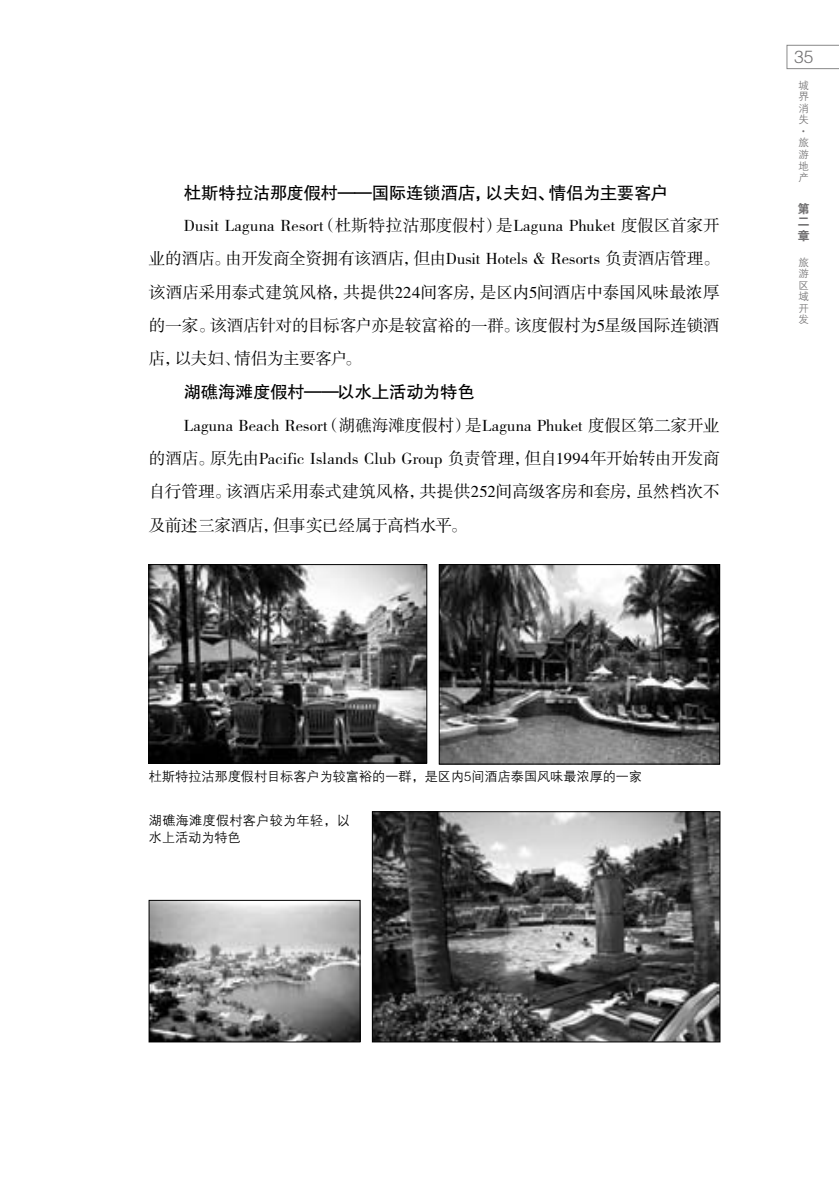
<style>
.page{position:relative;width:839px;height:1186px;background:#fff}
.page>*{position:absolute;margin:0;border:0;box-sizing:border-box;transform-origin:0 0}
.t1{font:17.5px "FZHTK GBK1 0";letter-spacing:-.015em;color:#000}
.t2{font:17.5px "FZZDXK GBK1 0";color:#727172}
.t3{font:16.62px/33.2px "FZSSK GBK1 0";letter-spacing:-.015em;color:#000;text-align:justify}
.t4{font:13.12px "FZZDXK GBK1 0";color:#000}
.t5{font:13.12px/17.5px "FZZDXK GBK1 0";letter-spacing:.02em;color:#000}
.t6{font:12.25px/13.5px "FZDHTK GBK1 0";color:#727172;text-align:justify}
.t7{font:10.5px/11.5px "FZZDXK GBK1 0";color:#727172;text-align:justify}
</style>
<div class="page">
<svg style="left:786px;top:45px;width:52px;height:24px"></svg>
<img style="left:441px;top:566px;width:276px;height:196px">
<div style="left:439px;top:564px;width:280px;height:200px;border:1px solid #000"></div>
<img style="left:151px;top:566px;width:274px;height:195px">
<div style="left:149px;top:564px;width:278px;height:199px;border:1px solid #000"></div>
<img style="left:151px;top:902px;width:207px;height:138px">
<div style="left:149px;top:900px;width:211px;height:142px;border:1px solid #000"></div>
<img style="left:374px;top:813px;width:344px;height:227px">
<div style="left:372px;top:811px;width:348px;height:231px;border:1px solid #000"></div>
<p class="t1" style="left:184px;top:183px;width:485px">杜斯特拉沽那度假村——国际连锁酒店，以夫妇、情侣为主要客户</p>
<p class="t3" style="left:149px;top:210px;width:572px;text-indent:35px">Dusit Laguna Resort（杜斯特拉沽那度假村）是Laguna Phuket 度假区首家开业的酒店。由开发商全资拥有该酒店，但由Dusit Hotels &amp; Resorts 负责酒店管理。该酒店采用泰式建筑风格，共提供224间客房，是区内5间酒店中泰国风味最浓厚的一家。该酒店针对的目标客户亦是较富裕的一群。该度假村为5星级国际连锁酒店，以夫妇、情侣为主要客户。</p>
<p class="t1" style="left:184px;top:382px;width:293px">湖礁海滩度假村——以水上活动为特色</p>
<p class="t3" style="left:149px;top:409px;width:572px;text-indent:35px">Laguna Beach Resort（湖礁海滩度假村）是Laguna Phuket 度假区第二家开业的酒店。原先由Pacific Islands Club Group 负责管理，但自1994年开始转由开发商自行管理。该酒店采用泰式建筑风格，共提供252间高级客房和套房，虽然档次不及前述三家酒店，但事实已经属于高档水平。</p>
<p class="t2" style="left:794px;top:48px;width:19px">35</p>
<p class="t7" style="left:798px;top:79px;width:12px">城界消失</p>
<p class="t7" style="left:808px;top:126px;width:12px;rotate:90deg">·</p>
<p class="t7" style="left:798px;top:137px;width:12px">旅游地产</p>
<p class="t6" style="left:797px;top:202px;width:13px">第二章</p>
<p class="t7" style="left:798px;top:256px;width:12px">旅游区域开发</p>
<p class="t4" style="left:149px;top:769px;width:494px">杜斯特拉沽那度假村目标客户为较富裕的一群，是区内5间酒店泰国风味最浓厚的一家</p>
<p class="t5" style="left:149px;top:812px;width:202px">湖礁海滩度假村客户较为年轻，以水上活动为特色</p>
</div>
